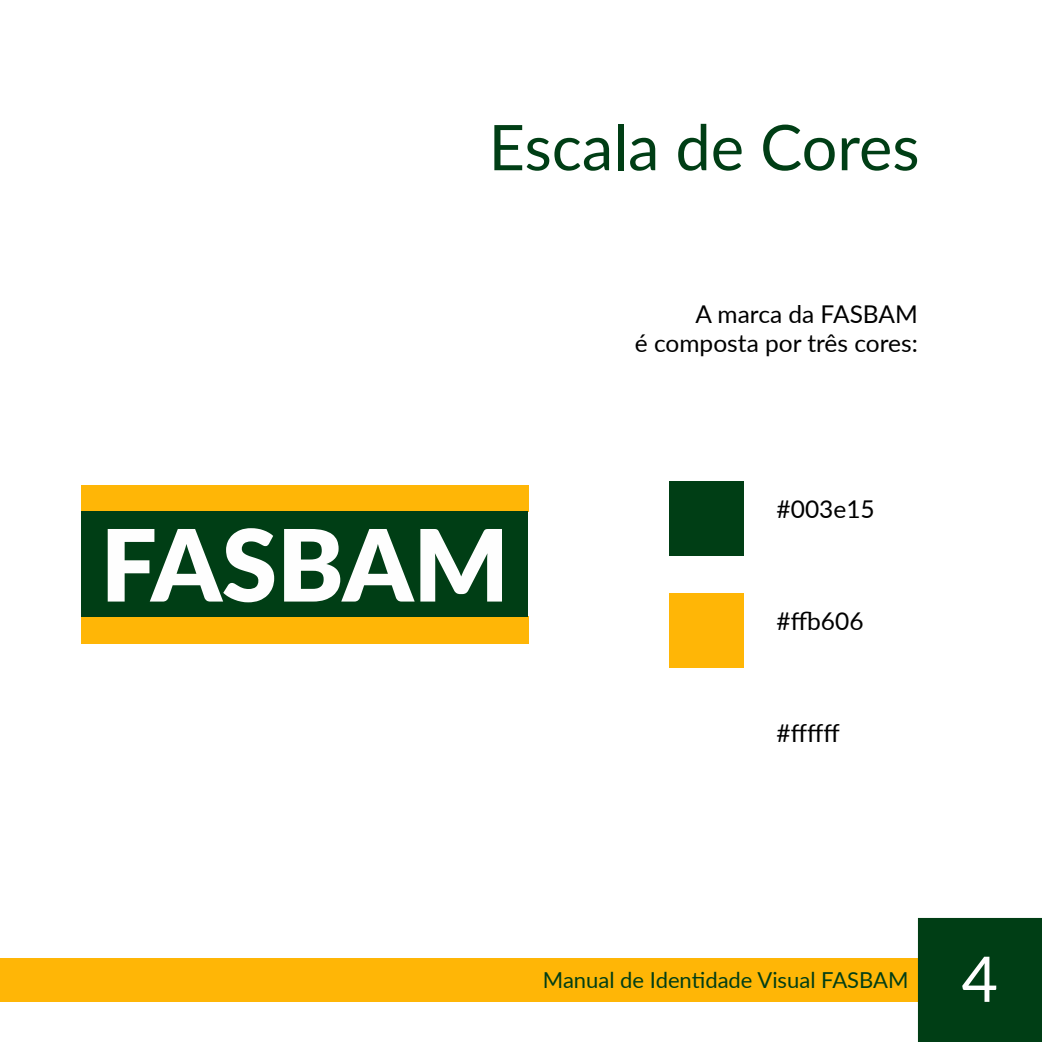
<style>
.page{position:relative;width:1042px;height:1042px;background:#fff}
.page>*{position:absolute;margin:0;border:0;box-sizing:border-box;transform-origin:0 0}
.t1{font:63px "Lato";color:#003e15}
.t2{font:63px "Lato";color:#fff}
.t3{font:24.5px/29.4px "Lato";color:#000;text-align:right}
.t4{font:22.05px "Lato";color:#003e15}
</style>
<div class="page">
<div style="left:0;top:958px;width:918px;height:44px;background:#ffb606"></div>
<div style="left:918px;top:918px;width:124px;height:124px;background:#003e15"></div>
<div style="left:82px;top:485px;width:446px;height:27px;background:#ffb606"></div>
<div style="left:82px;top:617px;width:446px;height:26px;background:#ffb606"></div>
<div style="left:82px;top:512px;width:446px;height:105px;background:#003e15"></div>
<svg style="left:108px;top:528px;width:166px;height:74px"></svg>
<svg style="left:284px;top:529px;width:218px;height:72px"></svg>
<div style="left:670px;top:481px;width:74px;height:75px;background:#003e15"></div>
<div style="left:670px;top:593px;width:74px;height:74px;background:#ffb606"></div>
<h1 class="t1" style="left:488px;top:102px;width:432px">Escala de Cores</h1>
<p class="t3" style="left:635px;top:298px;width:284px">A marca da FASBAM<br>é composta por três cores:</p>
<p class="t3" style="left:776px;top:494px;width:100px">#003e15</p>
<p class="t3" style="left:776px;top:605px;width:88px">#ffb606</p>
<p class="t3" style="left:776px;top:717px;width:65px">#ffffff</p>
<p class="t4" style="left:543px;top:964px;width:367px">Manual de Identidade Visual FASBAM</p>
<h1 class="t2" style="left:961px;top:934px;width:38px">4</h1>
</div>
